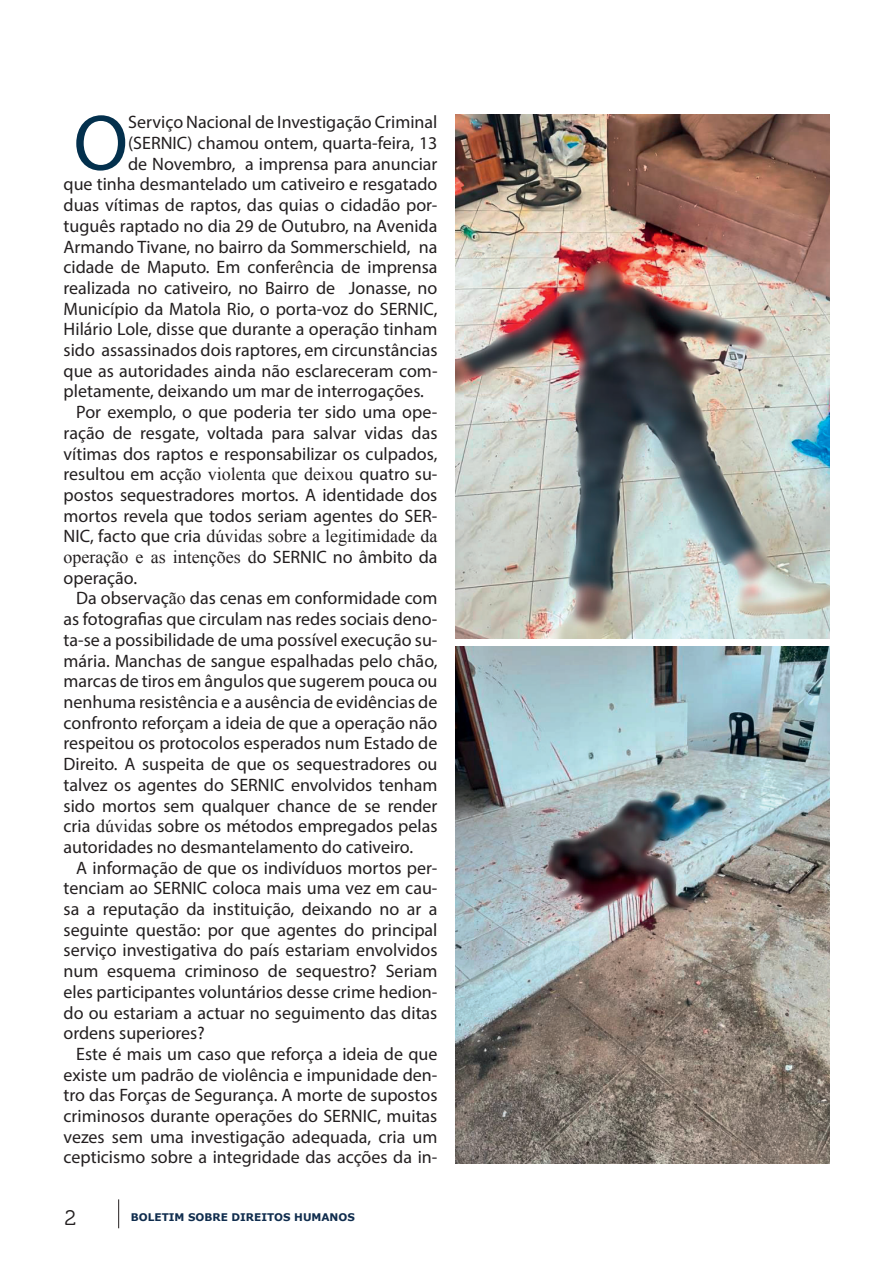
<style>
.page{position:relative;width:893px;height:1263px;background:#fff}
.page>*{position:absolute;margin:0;border:0;box-sizing:border-box;transform-origin:0 0}
.t1{font:79.35px "Myriad Pro";color:#03304d}
.t2{font:21px "Museo 300";color:#231f20}
.t3{font:18px "Myriad Pro";color:#231f20}
.t4{font:18px/20.7px "Times New Roman";color:#231f20}
.t5{font:700 10.5px "Verdana";color:#102d4e}
.s1{font-family:"Times New Roman"}
.s2{font-family:"Myriad Pro"}
</style>
<div class="page">
<svg style="left:118px;top:1199px;width:1px;height:29px"></svg>
<img style="left:455px;top:115px;width:374px;height:523px">
<img style="left:455px;top:646px;width:374px;height:518px">
<h1 class="t1" style="left:73px;top:94px;width:56px">O</h1>
<p class="t3" style="left:128px;top:111px;width:311px">Serviço Nacional de Investigação Criminal</p>
<p class="t3" style="left:128px;top:132px;width:311px">(SERNIC) chamou ontem, quarta-feira, 13</p>
<p class="t3" style="left:128px;top:153px;width:311px">de Novembro, a imprensa para anunciar</p>
<p class="t3" style="left:64px;top:173px;width:375px">que tinha desmantelado um cativeiro e resgatado</p>
<p class="t3" style="left:64px;top:194px;width:375px">duas vítimas de raptos, das quias o cidadão por-</p>
<p class="t3" style="left:64px;top:215px;width:375px">tuguês raptado no dia 29 de Outubro, na Avenida</p>
<p class="t3" style="left:64px;top:235px;width:375px">Armando Tivane, no bairro da Sommerschield, na</p>
<p class="t3" style="left:64px;top:256px;width:375px">cidade de Maputo. Em confer<span class="s1">ê</span>ncia de imprensa</p>
<p class="t3" style="left:64px;top:277px;width:375px">realizada no cativeiro, no Bairro de Jonasse, no</p>
<p class="t3" style="left:64px;top:297px;width:375px">Município da Matola Rio, o porta-voz do SERNIC,</p>
<p class="t3" style="left:64px;top:318px;width:375px">Hilário Lole, disse que durante a operação tinham</p>
<p class="t3" style="left:64px;top:339px;width:375px">sido assassinados dois raptores, em circunstâncias</p>
<p class="t3" style="left:64px;top:360px;width:375px">que as autoridades ainda não esclareceram com-</p>
<p class="t3" style="left:64px;top:380px;width:362px">pletamente, deixando um mar de interrogações.</p>
<p class="t3" style="left:76px;top:401px;width:363px">Por exemplo, o que poderia ter sido uma ope-</p>
<p class="t3" style="left:64px;top:422px;width:375px">ração de resgate, voltada para salvar vidas das</p>
<p class="t3" style="left:64px;top:442px;width:375px">vítimas dos raptos e responsabilizar os culpados,</p>
<p class="t3" style="left:64px;top:463px;width:375px">resultou em ac<span class="s1">ção violenta que deixou</span> quatro su-</p>
<p class="t3" style="left:64px;top:484px;width:375px">postos sequestradores mortos. A identidade dos</p>
<p class="t3" style="left:64px;top:504px;width:375px">mortos revela que todos seriam agentes do SER-</p>
<p class="t4" style="left:64px;top:526px;width:375px"><span class="s2">NIC, facto que cria</span> dúvidas sobre a legitimidade da operação e as intenções d<span class="s2">o SERNIC no âmbito da</span></p>
<p class="t3" style="left:64px;top:567px;width:75px">operação.</p>
<p class="t3" style="left:76px;top:587px;width:363px">Da observaç<span class="s1">ão</span> das cenas em conformidade com</p>
<p class="t3" style="left:64px;top:608px;width:375px">as fotografias que circulam nas redes sociais deno-</p>
<p class="t3" style="left:64px;top:629px;width:375px">ta-se a possibilidade de uma possível execução su-</p>
<p class="t3" style="left:64px;top:649px;width:375px">mária. Manchas de sangue espalhadas pelo chão,</p>
<p class="t3" style="left:64px;top:670px;width:375px">marcas de tiros em ângulos que sugerem pouca ou</p>
<p class="t3" style="left:64px;top:691px;width:375px">nenhuma resistência e a ausência de evidências de</p>
<p class="t3" style="left:64px;top:711px;width:375px">confronto reforçam a ideia de que a operação não</p>
<p class="t3" style="left:64px;top:732px;width:375px">respeitou os protocolos esperados num Estado de</p>
<p class="t3" style="left:64px;top:753px;width:375px">Direito. A suspeita de que os sequestradores ou</p>
<p class="t3" style="left:64px;top:774px;width:375px">talvez os agentes do SERNIC envolvidos tenham</p>
<p class="t3" style="left:64px;top:794px;width:375px">sido mortos sem qualquer chance de se render</p>
<p class="t3" style="left:64px;top:815px;width:375px">cria <span class="s1">dúvida</span>s sobre os métodos empregados pelas</p>
<p class="t3" style="left:64px;top:836px;width:351px">autoridades no desmantelamento do cativeiro.</p>
<p class="t3" style="left:76px;top:856px;width:363px">A informação de que os indivíduos mortos per-</p>
<p class="t3" style="left:64px;top:877px;width:375px">tenciam ao SERNIC coloca mais uma vez em cau-</p>
<p class="t3" style="left:64px;top:898px;width:375px">sa a reputação da instituição, deixando no ar a</p>
<p class="t3" style="left:64px;top:918px;width:375px">seguinte questão: por que agentes do principal</p>
<p class="t3" style="left:64px;top:939px;width:375px">serviço investigativa do país estariam envolvidos</p>
<p class="t3" style="left:64px;top:960px;width:375px">num esquema criminoso de sequestro? Seriam</p>
<p class="t3" style="left:64px;top:981px;width:375px">eles participantes voluntários desse crime hedion-</p>
<p class="t3" style="left:64px;top:1001px;width:375px">do ou estariam a actuar no seguimento das ditas</p>
<p class="t3" style="left:64px;top:1022px;width:143px">ordens superiores?</p>
<p class="t3" style="left:76px;top:1043px;width:363px">Este é mais um caso que reforça a ideia de que</p>
<p class="t3" style="left:64px;top:1063px;width:375px">existe um padrão de violência e impunidade den-</p>
<p class="t3" style="left:64px;top:1084px;width:375px">tro das Forças de Segurança. A morte de supostos</p>
<p class="t3" style="left:64px;top:1105px;width:375px">criminosos durante operações do SERNIC, muitas</p>
<p class="t3" style="left:64px;top:1125px;width:375px">vezes sem uma investigação adequada, cria um</p>
<p class="t3" style="left:64px;top:1146px;width:375px">cepticismo sobre a integridade das acções da in-</p>
<p class="t2" style="left:64px;top:1206px;width:13px">2</p>
<p class="t5" style="left:131px;top:1211px;width:225px">BOLETIM SOBRE DIREITOS HUMANOS</p>
</div>
